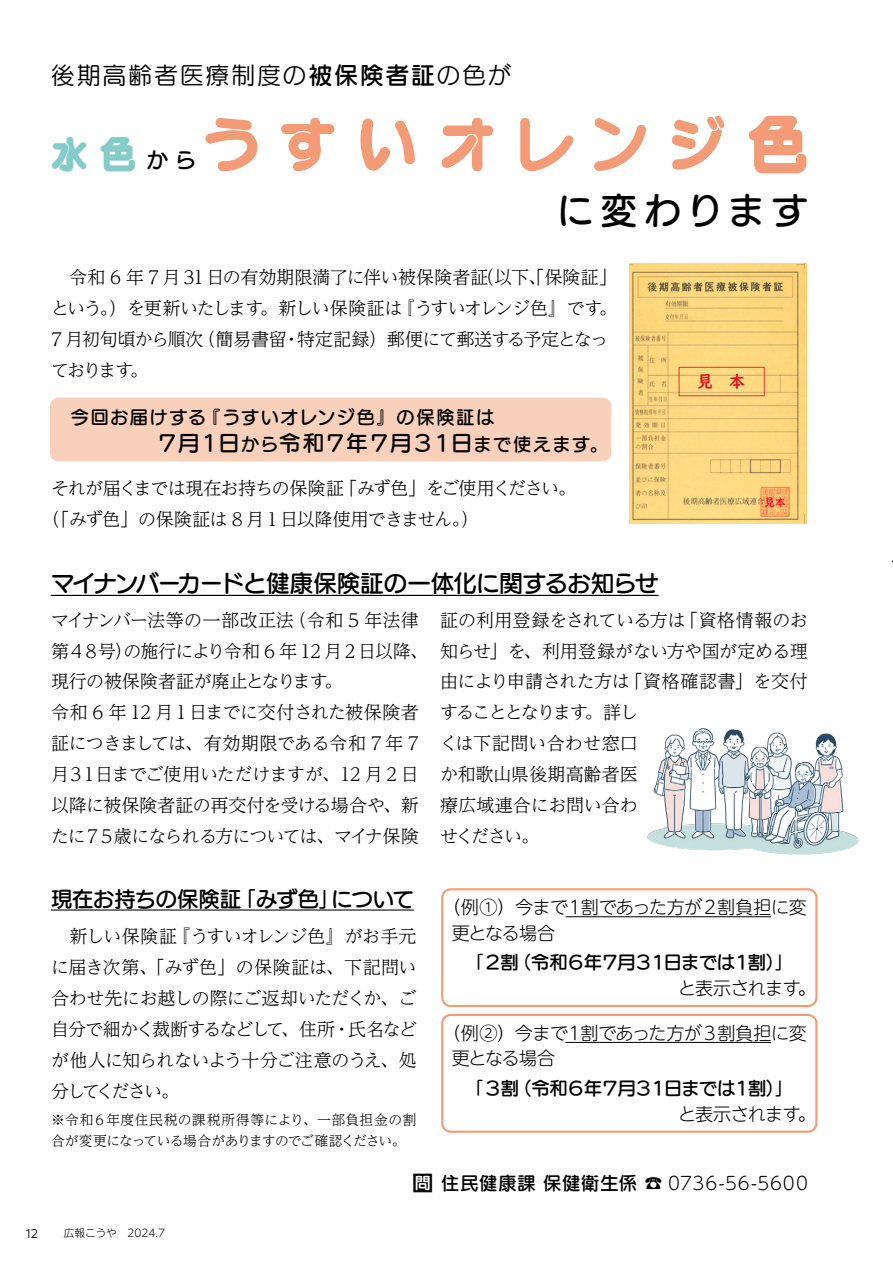
<style>
.page{position:relative;width:893px;height:1263px;background:#fff}
.page>*{position:absolute;margin:0;border:0;box-sizing:border-box;transform-origin:0 0}
.t1{font:60.6px "TA kasanemarugo";letter-spacing:.31em;color:#f29b76}
.t2{font:36.15px "UD Marugo Large Pr 6 N DB";letter-spacing:.21em;color:#000}
.t3{font:36.15px "TA kasanemarugo";color:#84ccc9}
.t4{font:23.4px "UD Marugo Large Pr 6 N DB";letter-spacing:-.035em;color:#000}
.t5{font:23.4px "UD Marugo Large Pr 6 N M";letter-spacing:.1em;color:#000}
.t6{font:21.3px "UD Marugo Large Pr 6 N DB";color:#000}
.t7{font:21.3px "UD Marugo Large Pr 6 N DB";letter-spacing:-.02em;color:#000}
.t8{font:300 18px/30.9px "UD Reimin Pr 6 N";letter-spacing:-.035em;color:#000}
.t9{font:300 18px/25.5px "UD Shin M Go Pr 6 N";letter-spacing:-.03em;color:#000}
.t10{font:300 18px/30.9px "UD Reimin Pr 6 N";letter-spacing:-.055em;color:#000}
.t11{font:300 18px "UD Shin M Go Pr 6 N";letter-spacing:.04em;color:#000}
.t12{font:18px "UD Marugo Large Pr 6 N DB";letter-spacing:.09em;color:#000}
.t13{font:18px "UD Marugo Large Pr 6 N DB";letter-spacing:-.065em;color:#000}
.t14{font:18px "UD Marugo Large Pr 6 N DB";letter-spacing:-.055em;color:#000}
.t15{font:300 13.8px/21.3px "UD Reimin Pr 6 N";color:#000}
.t16{font:12.75px "Ariana Pro";color:#000}
.t17{font:300 10.65px "UD Shin M Go Pr 6 N";color:#000}
.s1{font-family:"UD Marugo Large Pr 6 N DB"}
.s2{font-family:"UD Marugo Large Pr 6 N DB";font-size:21.3px;color:#000}
.s3{font-size:18px}
.s4{font-family:"UD Marugo Large Pr 6 N DB";font-weight:400;font-size:21.3px}
.s5{font-family:"UD Marugo Large Pr 6 N DB";font-weight:400}
</style>
<div class="page">
<div style="left:50px;top:398px;width:561px;height:63px;background:#f9d0ba;border-radius:9px"></div>
<hr style="left:51px;top:595px;width:608px;height:1px;background:#000">
<hr style="left:51px;top:909px;width:363px;height:1px;background:#000">
<img style="left:629px;top:264px;width:177px;height:259px">
<hr style="left:566px;top:916px;width:205px;height:1px;background:#000">
<div style="left:441px;top:888px;width:376px;height:119px;border:2px solid #f29b76;border-radius:9px"></div>
<hr style="left:565px;top:1042px;width:206px;height:1px;background:#000">
<div style="left:441px;top:1014px;width:376px;height:119px;border:2px solid #f29b76;border-radius:9px"></div>
<img style="left:647px;top:728px;width:212px;height:127px">
<p class="t5" style="left:51px;top:62px;width:462px">後期高齢者医療制度の<span class="s1">被保険者証</span>の色が</p>
<h2 class="t3" style="left:51px;top:135px;width:147px">水色<span class="s2">から</span></h2>
<h1 class="t1" style="left:201px;top:113px;width:608px">うすいオレンジ色</h1>
<h2 class="t2" style="left:557px;top:190px;width:252px">に変わります</h2>
<p class="t8" style="left:51px;top:261px;width:568px;text-indent:18px">令和 6 年 7 月 31日の有効期限満了に伴い被保険者証（以下、「保険証」という。）を更新いたします。新しい保険証は『うすいオレンジ色』です。<br>7 月初旬頃から順次（簡易書留・特定記録）郵便にて郵送する予定となっております。</p>
<p class="t12" style="left:71px;top:407px;width:425px">今回お届けする『うすいオレンジ色』の保険証は</p>
<p class="t6" style="left:157px;top:431px;width:453px">７月１日<span class="s3">から</span>令和７年７月３１日<span class="s3">まで使えます。</span></p>
<p class="t10" style="left:42px;top:472px;width:536px;text-indent:9px">それが届くまでは現在お持ちの保険証「みず色」をご使用ください。（「みず色」の保険証は 8 月 1日以降使用できません。）</p>
<p class="t4" style="left:51px;top:570px;width:609px">マイナンバーカードと健康保険証の一体化に関するお知らせ</p>
<p class="t8" style="left:51px;top:604px;width:378px">マイナンバー法等の一部改正法（令和 5 年法律第４８号）の施行により令和 6 年 12 月 2 日以降、現行の被保険者証が廃止となります。<br>令和 6 年 12 月1日までに交付された被保険者証につきましては、有効期限である令和 7 年 7月３１日までご使用いただけますが、12 月 2 日以降に被保険者証の再交付を受ける場合や、新たに７５歳になられる方については、マイナ保険</p>
<p class="t8" style="left:440px;top:604px;width:369px">証の利用登録をされている方は「資格情報のお知らせ」を、利用登録がない方や国が定める理由により申請された方は「資格確認書」を交付することとなります。詳し<br>くは下記問い合わせ窓口<br>か和歌山県後期高齢者医<br>療広域連合にお問い合わ<br>せください。</p>
<p class="t7" style="left:51px;top:887px;width:364px">現在お持ちの保険証「みず色」について</p>
<p class="t8" style="left:51px;top:920px;width:367px;text-align:justify">　新しい保険証『うすいオレンジ色』がお手元に届き次第、「みず色」の保険証は、下記問い合わせ先にお越しの際にご返却いただくか、ご自分で細かく裁断するなどして、住所・氏名などが他人に知られないよう十分ご注意のうえ、処分してください。</p>
<p class="t15" style="left:51px;top:1108px;width:367px">※令和６年度住民税の課税所得等により、一部負担金の割合が変更になっている場合がありますのでご確認ください。</p>
<p class="t11" style="left:412px;top:1168px;width:397px"><span class="s4">問</span><span class="s5">住民健康課 保健衛生係</span> ☎︎ 0736-56-5600</p>
<p class="t9" style="left:452px;top:893px;width:357px;text-indent:-9px">（例①）今まで１割であった方が２割負担に変更となる場合</p>
<p class="t13" style="left:466px;top:953px;width:329px">「２割（令和６年７月３１日までは１割）」</p>
<p class="t9" style="left:678px;top:974px;width:139px">と表示されます。</p>
<p class="t9" style="left:452px;top:1019px;width:356px;text-indent:-9px">（例②）今まで１割であった方が３割負担に変更となる場合</p>
<p class="t14" style="left:466px;top:1078px;width:329px">「３割（令和６年７月３１日までは１割）」</p>
<p class="t9" style="left:678px;top:1100px;width:139px">と表示されます。</p>
<p class="t16" style="left:26px;top:1224px;width:14px">12</p>
<p class="t17" style="left:64px;top:1224px;width:103px">広報こうや　2024.7</p>
</div>
